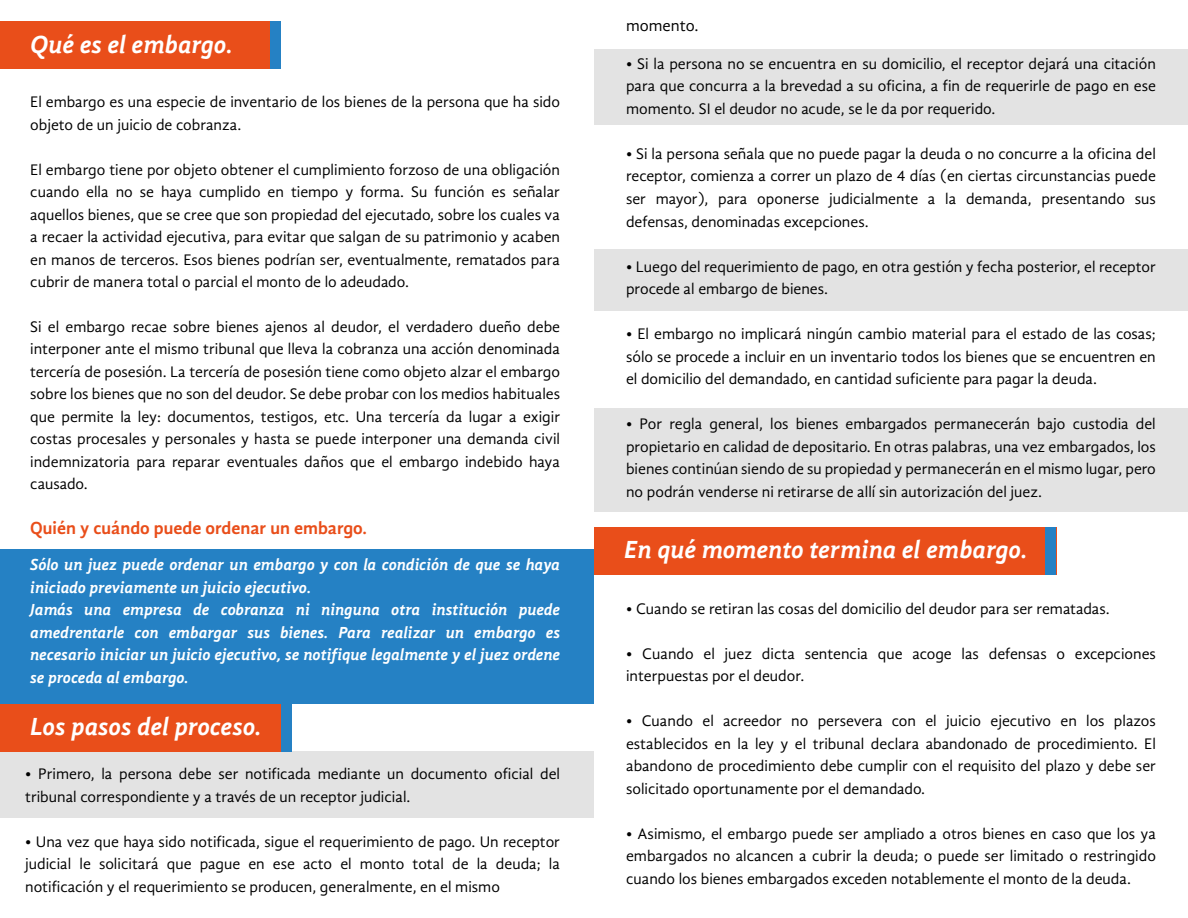
<style>
.page{position:relative;width:1188px;height:918px;background:#fff}
.page>*{position:absolute;margin:0;border:0;box-sizing:border-box;transform-origin:0 0}
.t1{font:italic 700 25.5px "Gandhi Sans";color:#fff}
.t2{font:700 18px "Gandhi Sans";color:#e94e1a}
.t3{font:italic 700 16.5px/22.5px "Gandhi Sans";color:#fff}
.t4{font:16.5px "Gandhi Sans";color:#000}
.t5{font:15.75px/22.5px "Gandhi Sans";color:#000;text-align:justify}
</style>
<div class="page">
<div style="left:0;top:751px;width:594px;height:67px;background:#e3e3e3"></div>
<div style="left:594px;top:49px;width:594px;height:75px;background:#e3e3e3"></div>
<div style="left:594px;top:249px;width:594px;height:62px;background:#e3e3e3"></div>
<div style="left:594px;top:408px;width:594px;height:103px;background:#e3e3e3"></div>
<div style="left:0;top:21px;width:281px;height:48px;background:#e94e1a"></div>
<div style="left:270px;top:21px;width:11px;height:48px;background:#2581c4"></div>
<div style="left:594px;top:527px;width:462px;height:47px;background:#e94e1a"></div>
<div style="left:1045px;top:527px;width:11px;height:47px;background:#2581c4"></div>
<div style="left:281px;top:704px;width:11px;height:47px;background:#2581c4"></div>
<div style="left:0;top:550px;width:594px;height:154px;background:#2581c4"></div>
<div style="left:0;top:704px;width:281px;height:47px;background:#e94e1a"></div>
<h1 class="t1" style="left:30px;top:30px;width:204px">Qué es el embargo.</h1>
<p class="t5" style="left:30px;top:91px;width:531px">El embargo es una especie de inventario de los bienes de la persona que ha sido objeto de un juicio de cobranza.</p>
<p class="t5" style="left:30px;top:158px;width:531px">El embargo tiene por objeto obtener el cumplimiento forzoso de una obligación cuando ella no se haya cumplido en tiempo y forma. Su función es señalar aquellos bienes, que se cree que son propiedad del ejecutado, sobre los cuales va a recaer la actividad ejecutiva, para evitar que salgan de su patrimonio y acaben en manos de terceros. Esos bienes podrían ser, eventualmente, rematados para cubrir de manera total o parcial el monto de lo adeudado.</p>
<p class="t5" style="left:30px;top:315px;width:531px">Si el embargo recae sobre bienes ajenos al deudor, el verdadero dueño debe interponer ante el mismo tribunal que lleva la cobranza una acción denominada tercería de posesión. La tercería de posesión tiene como objeto alzar el embargo sobre los bienes que no son del deudor. Se debe probar con los medios habituales que permite la ley: documentos, testigos, etc. Una tercería da lugar a exigir costas procesales y personales y hasta se puede interponer una demanda civil indemnizatoria para reparar eventuales daños que el embargo indebido haya causado.</p>
<p class="t2" style="left:30px;top:518px;width:338px">Quién y cuándo puede ordenar un embargo.</p>
<p class="t3" style="left:30px;top:553px;width:531px">Sólo un juez puede ordenar un embargo y con la condición de que se haya iniciado previamente un juicio ejecutivo.<br>Jamás una empresa de cobranza ni ninguna otra institución puede amedrentarle con embargar sus bienes. Para realizar un embargo es necesario iniciar un juicio ejecutivo, se notifique legalmente y el juez ordene se proceda al embargo.</p>
<h1 class="t1" style="left:30px;top:712px;width:233px">Los pasos del proceso.</h1>
<p class="t5" style="left:25px;top:763px;width:536px">• Primero, la persona debe ser notificada mediante un documento oficial del tribunal correspondiente y a través de un receptor judicial.</p>
<p class="t5" style="left:25px;top:830px;width:536px">• Una vez que haya sido notificada, sigue el requerimiento de pago. Un receptor judicial le solicitará que pague en ese acto el monto total de la deuda; la notificación y el requerimiento se producen, generalmente, en el mismo</p>
<p class="t4" style="left:626px;top:17px;width:74px">momento.</p>
<p class="t5" style="left:626px;top:52px;width:531px">• Si la persona no se encuentra en su domicilio, el receptor dejará una citación para que concurra a la brevedad a su oficina, a fin de requerirle de pago en ese momento. SI el deudor no acude, se le da por requerido.</p>
<p class="t5" style="left:626px;top:142px;width:531px">• Si la persona señala que no puede pagar la deuda o no concurre a la oficina del receptor, comienza a correr un plazo de 4 días (en ciertas circunstancias puede ser mayor), para oponerse judicialmente a la demanda, presentando sus defensas, denominadas excepciones.</p>
<p class="t5" style="left:626px;top:255px;width:531px">• Luego del requerimiento de pago, en otra gestión y fecha posterior, el receptor procede al embargo de bienes.</p>
<p class="t5" style="left:626px;top:323px;width:531px">• El embargo no implicará ningún cambio material para el estado de las cosas; sólo se procede a incluir en un inventario todos los bienes que se encuentren en el domicilio del demandado, en cantidad suficiente para pagar la deuda.</p>
<p class="t5" style="left:626px;top:413px;width:531px">• Por regla general, los bienes embargados permanecerán bajo custodia del propietario en calidad de depositario. En otras palabras, una vez embargados, los bienes continúan siendo de su propiedad y permanecerán en el mismo lugar, pero no podrán venderse ni retirarse de allí sin autorización del juez.</p>
<h1 class="t1" style="left:624px;top:535px;width:405px">En qué momento termina el embargo.</h1>
<p class="t5" style="left:626px;top:597px;width:485px">• Cuando se retiran las cosas del domicilio del deudor para ser rematadas.</p>
<p class="t5" style="left:626px;top:642px;width:531px">• Cuando el juez dicta sentencia que acoge las defensas o excepciones interpuestas por el deudor.</p>
<p class="t5" style="left:626px;top:710px;width:531px">• Cuando el acreedor no persevera con el juicio ejecutivo en los plazos establecidos en la ley y el tribunal declara abandonado de procedimiento. El abandono de procedimiento debe cumplir con el requisito del plazo y debe ser solicitado oportunamente por el demandado.</p>
<p class="t5" style="left:626px;top:822px;width:531px">• Asimismo, el embargo puede ser ampliado a otros bienes en caso que los ya embargados no alcancen a cubrir la deuda; o puede ser limitado o restringido cuando los bienes embargados exceden notablemente el monto de la deuda.</p>
</div>
